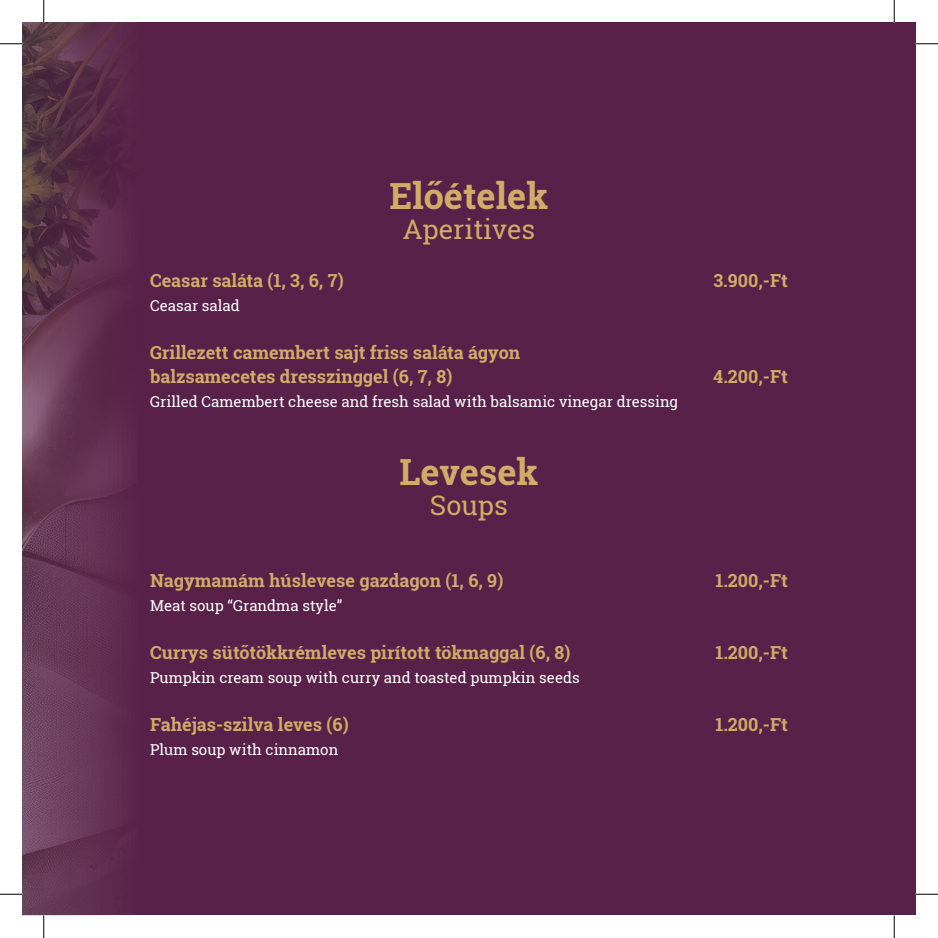
<style>
.page{position:relative;width:938px;height:938px;background:#fff}
.page>*{position:absolute;margin:0;border:0;box-sizing:border-box;transform-origin:0 0}
.t1{font:700 36px "Roboto Slab";color:#d2ab66}
.t2{font:27px "Roboto Slab";color:#d2ab66}
.t3{font:700 18px/24px "Roboto Slab";color:#d2ab66}
.t4{font:15px "Roboto Slab";color:#fff}
</style>
<div class="page">
<div style="left:22px;top:22px;width:893px;height:893px;background:#592049"></div>
<img style="left:22px;top:23px;width:109px;height:892px">
<hr style="left:43px;top:0;width:2px;height:23px;background:#fff">
<hr style="left:893px;top:0;width:2px;height:23px;background:#fff">
<svg style="left:0;top:44px;width:22px;height:1px"></svg>
<svg style="left:915px;top:44px;width:23px;height:1px"></svg>
<svg style="left:0;top:894px;width:22px;height:1px"></svg>
<svg style="left:915px;top:894px;width:23px;height:1px"></svg>
<svg style="left:44px;top:0;width:1px;height:23px"></svg>
<svg style="left:44px;top:915px;width:1px;height:23px"></svg>
<svg style="left:894px;top:0;width:1px;height:23px"></svg>
<svg style="left:894px;top:915px;width:1px;height:23px"></svg>
<h1 class="t1" style="left:390px;top:171px;width:160px">Előételek</h1>
<h2 class="t2" style="left:403px;top:210px;width:134px">Aperitives</h2>
<p class="t3" style="left:150px;top:268px;width:195px">Ceasar saláta (1, 3, 6, 7)</p>
<p class="t3" style="left:713px;top:268px;width:76px">3.900,-Ft</p>
<p class="t4" style="left:150px;top:295px;width:91px">Ceasar salad</p>
<p class="t3" style="left:150px;top:340px;width:372px">Grillezett camembert sajt friss saláta ágyon balzsamecetes dresszinggel (6, 7, 8)</p>
<p class="t3" style="left:713px;top:364px;width:76px">4.200,-Ft</p>
<p class="t4" style="left:150px;top:391px;width:529px">Grilled Camembert cheese and fresh salad with balsamic vinegar dressing</p>
<h1 class="t1" style="left:399px;top:447px;width:141px">Levesek</h1>
<h2 class="t2" style="left:430px;top:486px;width:80px">Soups</h2>
<p class="t3" style="left:150px;top:568px;width:355px">Nagymamám húslevese gazdagon (1, 6, 9)</p>
<p class="t3" style="left:715px;top:568px;width:74px">1.200,-Ft</p>
<p class="t4" style="left:150px;top:595px;width:194px">Meat soup “Grandma style”</p>
<p class="t3" style="left:150px;top:640px;width:422px">Currys sütőtökkrémleves pirított tökmaggal (6, 8)</p>
<p class="t3" style="left:715px;top:640px;width:74px">1.200,-Ft</p>
<p class="t4" style="left:150px;top:667px;width:431px">Pumpkin cream soup with curry and toasted pumpkin seeds</p>
<p class="t3" style="left:150px;top:712px;width:200px">Fahéjas-szilva leves (6)</p>
<p class="t3" style="left:715px;top:712px;width:74px">1.200,-Ft</p>
<p class="t4" style="left:150px;top:739px;width:190px">Plum soup with cinnamon</p>
</div>
